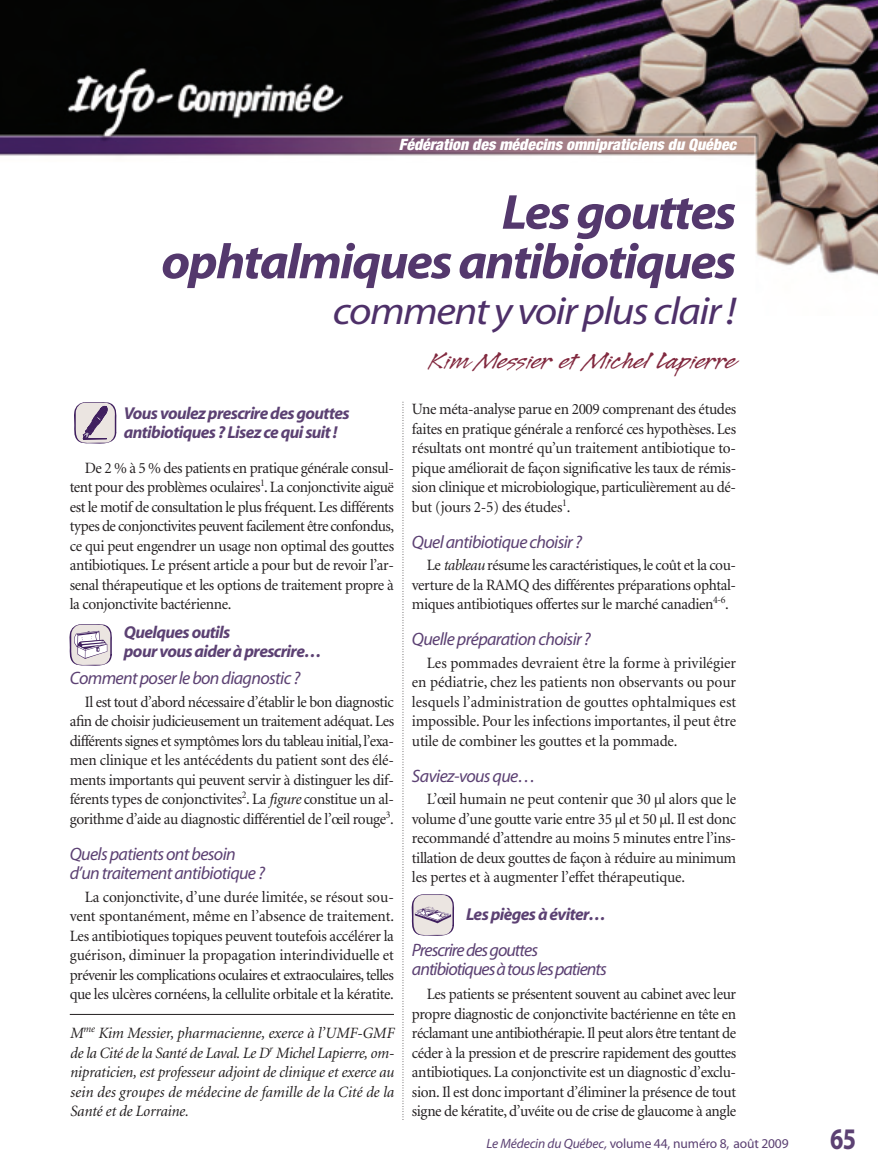
<style>
.page{position:relative;width:878px;height:1175px;background:#fff}
.page>*{position:absolute;margin:0;border:0;box-sizing:border-box;transform-origin:0 0}
.t1{font:italic 700 49.5px/49.5px "Myriad";letter-spacing:-.035em;color:#54386d;text-align:right;scale:1.05 1}
.t2{font:italic 39px "Myriad";letter-spacing:-.035em;color:#4e3069;scale:1.1 1}
.t3{font:700 30px "Myriad";color:#5c4173;scale:.8 1}
.t4{font:27px "Legault Std";color:#82293f;scale:1.2 1}
.t5{font:italic 18px/19.5px "Myriad";letter-spacing:-.035em;color:#5c4173}
.t6{font:italic 18px/19.5px "Myriad";letter-spacing:-.055em;color:#5c4173}
.t7{font:italic 700 17.25px/19.5px "Myriad";letter-spacing:-.035em;color:#5c4173}
.t8{font:15.75px/19.5px "Minion";letter-spacing:-.025em;color:#231f20;text-align:justify}
.t9{font:italic 15.75px/19.5px "Minion";letter-spacing:.005em;color:#231f20;text-align:justify}
.t10{font:italic 900 condensed 15.75px "Helvetica Neue";color:#fff}
.t11{font:13.5px "Myriad";letter-spacing:-.01em;color:#5c4173}
.s1{font-style:italic}
</style>
<div class="page">
<img style="left:0;top:0;width:878px;height:276px">
<hr style="left:70px;top:1014px;width:324px;height:1px;background:#231f20">
<svg style="left:69px;top:624px;width:43px;height:42px"></svg>
<svg style="left:411px;top:894px;width:43px;height:42px;background:#cfc5ce"></svg>
<svg style="left:74px;top:402px;width:43px;height:42px;background:#c1b5c2"></svg>
<svg style="left:402px;top:402px;width:1px;height:718px"></svg>
<p class="t10" style="left:399px;top:138px;width:342px">Fédération des médecins omnipraticiens du Québec</p>
<h1 class="t1" style="left:161px;top:191px;width:549px">Les gouttes<br>ophtalmiques antibiotiques</h1>
<h2 class="t2" style="left:333px;top:296px;width:368px">comment y voir plus clair !</h2>
<h3 class="t4" style="left:430px;top:343px;width:256px">Kim Messier et Michel Lapierre</h3>
<p class="t7" style="left:124px;top:405px;width:227px">Vous voulez prescrire des gouttes antibiotiques ? Lisez ce qui suit !</p>
<p class="t8" style="left:70px;top:459px;width:326px;text-indent:15px">De 2 % à 5 % des patients en pratique générale consul&shy;tent pour des problèmes oculaires<sup>1</sup>. La conjonctivite aiguë est le motif de consultation le plus fréquent. Les différents types de conjonctivites peuvent facilement être confondus, ce qui peut engendrer un usage non optimal des gouttes antibiotiques. Le présent article a pour but de revoir l’ar&shy;senal thérapeutique et les options de traitement propre à la conjonctivite bactérienne.</p>
<p class="t7" style="left:124px;top:623px;width:199px">Quelques outils<br>pour vous aider à prescrire…</p>
<p class="t5" style="left:70px;top:670px;width:232px">Comment poser le bon diagnostic ?</p>
<p class="t8" style="left:70px;top:693px;width:326px;text-indent:15px">Il est tout d’abord nécessaire d’établir le bon diagnostic afin de choisir judicieusement un traitement adéquat. Les différents signes et symptômes lors du tableau initial, l’exa&shy;men clinique et les antécédents du patient sont des élé&shy;ments importants qui peuvent servir à distinguer les dif&shy;férents types de conjonctivites<sup>2</sup>. La <span class="s1">figure</span> constitue un al&shy;gorithme d’aide au diagnostic différentiel de l’œil rouge<sup>3</sup>.</p>
<p class="t5" style="left:70px;top:845px;width:197px">Quels patients ont besoin d’un traitement antibiotique ?</p>
<p class="t8" style="left:70px;top:888px;width:326px;text-indent:15px">La conjonctivite, d’une durée limitée, se résout sou&shy;vent spontanément, même en l’absence de traitement.<br>Les antibiotiques topiques peuvent toutefois accélérer la guérison, diminuer la propagation interindividuelle et prévenir les complications oculaires et extraoculaires, telles que les ulcères cornéens, la cellulite orbitale et la kératite.</p>
<p class="t9" style="left:70px;top:1025px;width:326px">M<sup>me</sup> Kim Messier, pharmacienne, exerce à l’UMF-GMF de la Cité de la Santé de Laval. Le D<sup>r</sup> Michel Lapierre, om&shy;nipraticien, est professeur adjoint de clinique et exerce au sein des groupes de médecine de famille de la Cité de la Santé et de Lorraine.</p>
<p class="t8" style="left:412px;top:401px;width:326px">Une méta-analyse parue en 2009 comprenant des études faites en pratique générale a renforcé ces hypothèses. Les résultats ont montré qu’un traitement antibiotique to&shy;pique améliorait de façon significative les taux de rémis&shy;sion clinique et microbiologique, particulièrement au dé&shy;but (jours 2-5) des études<sup>1</sup>.</p>
<p class="t5" style="left:412px;top:533px;width:171px">Quel antibiotique choisir ?</p>
<p class="t8" style="left:412px;top:557px;width:326px;text-indent:15px">Le <span class="s1">tableau</span> résume les caractéristiques, le coût et la cou&shy;verture de la RAMQ des différentes préparations ophtal&shy;miques antibiotiques offertes sur le marché canadien<sup>4-6</sup>.</p>
<p class="t5" style="left:412px;top:631px;width:180px">Quelle préparation choisir ?</p>
<p class="t8" style="left:412px;top:654px;width:326px;text-indent:15px">Les pommades devraient être la forme à privilégier en pédiatrie, chez les patients non observants ou pour lesquels l’administration de gouttes ophtalmiques est impossible. Pour les infections importantes, il peut être utile de combiner les gouttes et la pommade.</p>
<p class="t5" style="left:412px;top:767px;width:125px">Saviez-vous que…</p>
<p class="t8" style="left:412px;top:791px;width:326px;text-indent:15px">L’œil humain ne peut contenir que 30 µl alors que le volume d’une goutte varie entre 35 µl et 50 µl. Il est donc recommandé d’attendre au moins 5 minutes entre l’ins&shy;tillation de deux gouttes de façon à réduire au minimum les pertes et à augmenter l’effet thérapeutique.</p>
<p class="t7" style="left:466px;top:906px;width:142px">Les pièges à éviter…</p>
<p class="t6" style="left:412px;top:941px;width:196px">Prescrire des gouttes antibiotiques à tous les patients</p>
<p class="t8" style="left:412px;top:986px;width:326px;text-indent:15px">Les patients se présentent souvent au cabinet avec leur propre diagnostic de conjonctivite bactérienne en tête en réclamant une antibiothérapie. Il peut alors être tentant de céder à la pression et de prescrire rapidement des gouttes antibiotiques. La conjonctivite est un diagnostic d’exclu&shy;sion. Il est donc important d’éliminer la présence de tout signe de kératite, d’uvéite ou de crise de glaucome à angle</p>
<p class="t11" style="left:486px;top:1138px;width:304px"><span class="s1">Le Médecin du Québec,</span> volume 44, numéro 8, août 2009</p>
<h3 class="t3" style="left:830px;top:1127px;width:34px">65</h3>
</div>
